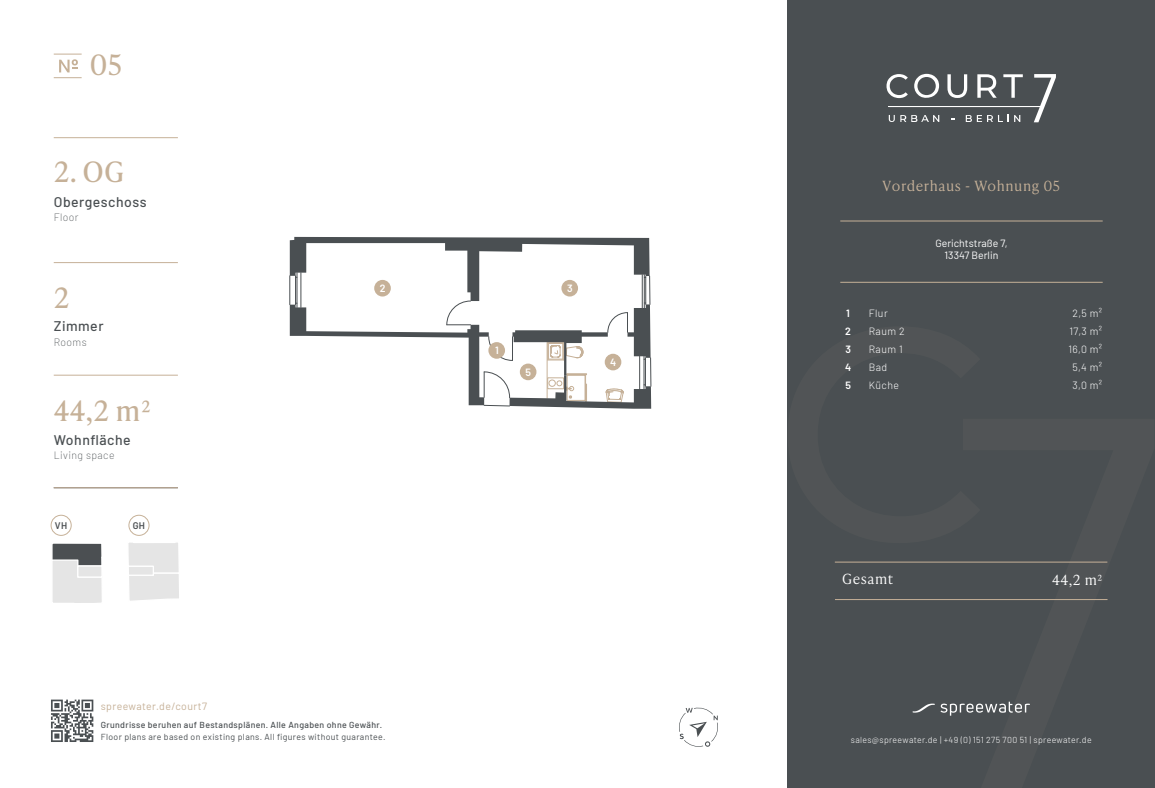
<style>
.page{position:relative;width:1155px;height:788px;background:#fff}
.page>*{position:absolute;margin:0;border:0;box-sizing:border-box;transform-origin:0 0}
.t1{font:28px "Ivy Presto Text";letter-spacing:.01em;color:#c6b198}
.t2{font:500 14px "Barlow";letter-spacing:.04em;color:#4a4f52}
.t3{font:300 14px "Ivy Presto Text";letter-spacing:.04em;color:#c7b29a}
.t4{font:300 14px "Ivy Presto Text";letter-spacing:.04em;color:#fff}
.t5{font:300 10.5px/17.8px "Barlow";letter-spacing:.04em;color:#fff}
.t6{font:10.5px/12.2px "Barlow";color:#fff;text-align:center}
.t7{font:200 10.5px "Barlow";letter-spacing:.04em;color:#4a4f52}
.t8{font:10.5px "Barlow";letter-spacing:.04em;color:#c6b198}
.t9{font:600 10.5px/17.8px "Barlow";color:#fff;text-align:justify}
.t10{font:600 9.62px "Barlow";color:#4b4f52}
.t11{font:8.75px "Barlow";letter-spacing:.04em;color:#4a4f52}
.t12{font:500 8.75px "Barlow";letter-spacing:.04em;color:#4a4f52}
.t13{font:300 8.75px "Barlow";letter-spacing:.04em;color:#fff}
.s1{color:#c6b198}
</style>
<div class="page">
<div style="left:787px;top:0;width:368px;height:788px;background:#4a4f52"></div>
<svg style="left:54px;top:54px;width:28px;height:24px"></svg>
<svg style="left:941px;top:701px;width:89px;height:14px"></svg>
<svg style="left:913px;top:703px;width:22px;height:9px"></svg>
<svg style="left:51px;top:699px;width:42px;height:43px"></svg>
<svg style="left:679px;top:707px;width:39px;height:40px"></svg>
<hr style="left:54px;top:137px;width:124px;height:1px;background:#c6b198">
<hr style="left:54px;top:262px;width:124px;height:1px;background:#c6b198">
<hr style="left:54px;top:375px;width:124px;height:1px;background:#c6b198">
<hr style="left:54px;top:487px;width:124px;height:1px;background:#c6b198">
<hr style="left:835px;top:561px;width:272px;height:1px;background:#c6b198">
<hr style="left:835px;top:599px;width:273px;height:1px;background:#c6b198">
<svg style="left:889px;top:115px;width:50px;height:7px"></svg>
<svg style="left:966px;top:115px;width:54px;height:7px"></svg>
<svg style="left:887px;top:74px;width:21px;height:24px"></svg>
<svg style="left:914px;top:74px;width:25px;height:24px"></svg>
<svg style="left:947px;top:74px;width:20px;height:24px"></svg>
<svg style="left:977px;top:74px;width:20px;height:24px"></svg>
<svg style="left:1003px;top:74px;width:20px;height:24px"></svg>
<hr style="left:889px;top:106px;width:153px;height:1px;background:#fff">
<svg style="left:1034px;top:74px;width:22px;height:48px"></svg>
<hr style="left:840px;top:282px;width:263px;height:1px;background:#c6b198">
<hr style="left:840px;top:221px;width:263px;height:1px;background:#c6b198">
<svg style="left:128px;top:542px;width:51px;height:59px;background:#e7e7e7"></svg>
<div style="left:128px;top:566px;width:25px;height:9px;background:#e5e5e5"></div>
<div style="left:128px;top:565px;width:26px;height:11px;border:1px solid #fff"></div>
<svg style="left:52px;top:543px;width:50px;height:60px;background:#b3b5b6"></svg>
<div style="left:78px;top:566px;width:24px;height:11px;background:#e5e5e5"></div>
<div style="left:77px;top:565px;width:26px;height:12px;border:1px solid #fff"></div>
<div style="left:51px;top:515px;width:21px;height:20px;border:1px solid #c6b198;border-radius:50%"></div>
<div style="left:129px;top:515px;width:20px;height:20px;border:1px solid #c6b198;border-radius:50%"></div>
<svg style="left:290px;top:237px;width:361px;height:171px"></svg>
<div style="left:374px;top:280px;width:17px;height:16px;background:#c6b198;border-radius:50%"></div>
<div style="left:561px;top:280px;width:17px;height:16px;background:#c6b198;border-radius:50%"></div>
<div style="left:605px;top:354px;width:16px;height:16px;background:#c6b198;border-radius:50%"></div>
<div style="left:488px;top:342px;width:17px;height:17px;background:#c6b198;border-radius:50%"></div>
<div style="left:520px;top:363px;width:16px;height:17px;background:#c6b198;border-radius:50%"></div>
<h1 class="t1" style="left:89px;top:44px;width:34px">05</h1>
<h1 class="t1" style="left:54px;top:151px;width:72px">2. OG</h1>
<h2 class="t2" style="left:54px;top:192px;width:94px">Obergeschoss</h2>
<p class="t7" style="left:54px;top:210px;width:26px">Floor</p>
<h1 class="t1" style="left:54px;top:277px;width:17px">2</h1>
<h2 class="t2" style="left:54px;top:316px;width:51px">Zimmer</h2>
<p class="t7" style="left:54px;top:334px;width:34px">Rooms</p>
<h1 class="t1" style="left:54px;top:390px;width:99px">44,2 m²</h1>
<h2 class="t2" style="left:54px;top:429px;width:78px">Wohnfläche</h2>
<p class="t7" style="left:54px;top:447px;width:62px">Living space</p>
<p class="t10" style="left:55px;top:518px;width:14px">VH</p>
<p class="t10" style="left:133px;top:518px;width:14px">GH</p>
<p class="t9" style="left:380px;top:278px;width:7px">2</p>
<p class="t9" style="left:567px;top:278px;width:7px">3</p>
<p class="t9" style="left:495px;top:340px;width:5px">1</p>
<p class="t9" style="left:526px;top:362px;width:7px">5</p>
<p class="t9" style="left:610px;top:352px;width:8px">4</p>
<p class="t8" style="left:101px;top:698px;width:108px">spreewater.de/court7</p>
<p class="t12" style="left:101px;top:718px;width:283px">Grundrisse beruhen auf Bestandsplänen. Alle Angaben ohne Gewähr.</p>
<p class="t11" style="left:101px;top:730px;width:286px">Floor plans are based on existing plans. All figures without guarantee.</p>
<h2 class="t3" style="left:882px;top:175px;width:179px">Vorderhaus - <span class="s1">Wohnung 05</span></h2>
<p class="t6" style="left:935px;top:236px;width:74px">Gerichtstraße 7,<br>13347 Berlin</p>
<p class="t9" style="left:845px;top:304px;width:8px">1<br>2<br>3<br>4<br>5</p>
<p class="t5" style="left:1068px;top:304px;width:36px;text-align:center">2,5 m²<br>17,3 m²<br>16,0 m²<br>5,4 m²<br>3,0 m²</p>
<p class="t5" style="left:869px;top:304px;width:37px">Flur<br>Raum 2<br>Raum 1<br>Bad<br>Küche</p>
<h2 class="t4" style="left:842px;top:569px;width:53px">Gesamt</h2>
<h2 class="t4" style="left:1052px;top:569px;width:52px">44,2 m²</h2>
<p class="t13" style="left:851px;top:733px;width:242px">sales@spreewater.de | +49 (0) 151 275 700 51 | spreewater.de</p>
</div>
